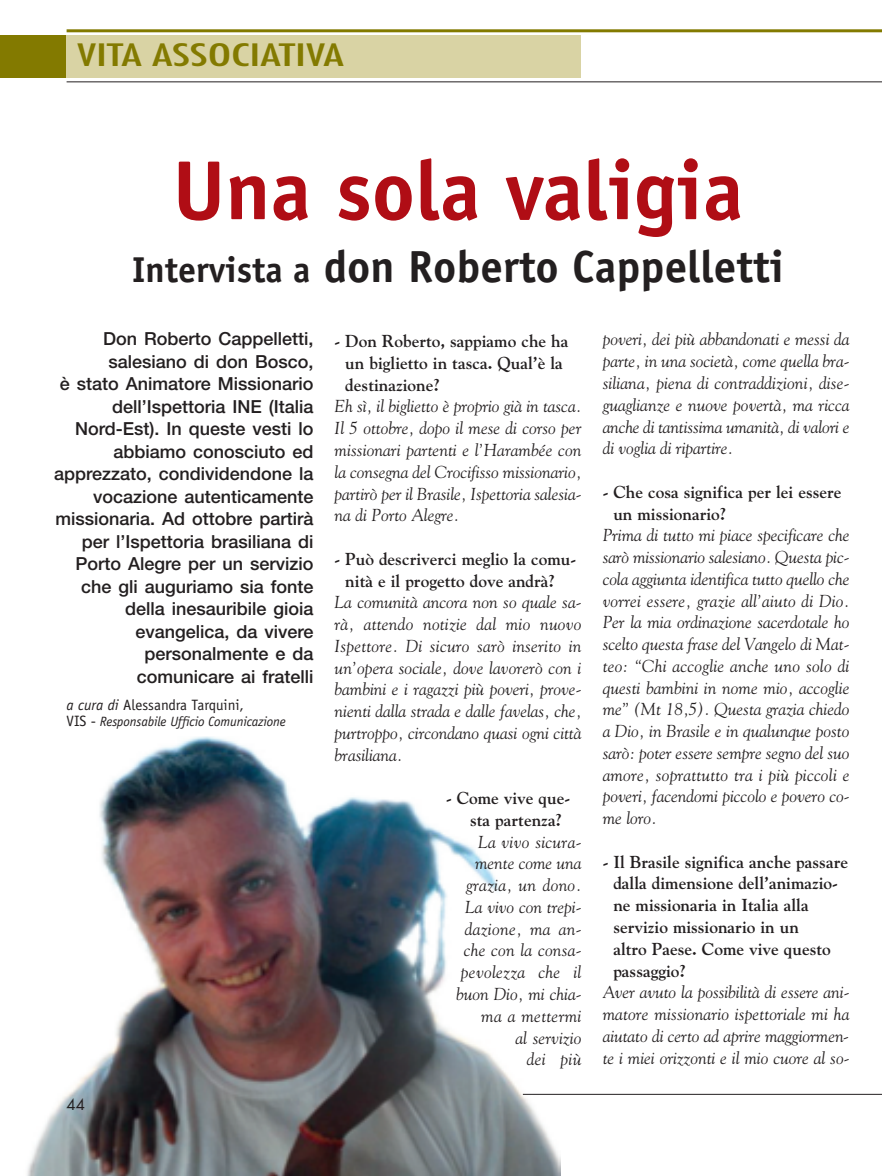
<style>
.page{position:relative;width:882px;height:1176px;background:#fff}
.page>*{position:absolute;margin:0;border:0;box-sizing:border-box;transform-origin:0 0}
.t1{font:700 84px "Officina Sans";color:#b00d15}
.t2{font:700 45px "Officina Sans";color:#231f20}
.t3{font:condensed 30px "Futura";color:#837a00;scale:1.65 1}
.t4{font:500 18px/22.5px "Helvetica Neue";color:#231f20;text-align:right}
.t5{font:italic 17.25px/21.8px "Goudy";color:#231f20;text-align:justify}
.t6{font:700 17.25px/21.8px "Goudy";color:#231f20}
.t7{font:italic 17.25px/21.8px "Goudy";letter-spacing:.02em;color:#231f20;text-align:right}
.t8{font:15px "Officina Sans";color:#231f20}
.t9{font:15px "Futura";color:#231f20}
.t10{font:italic 13.5px "Officina Sans";letter-spacing:-.01em;color:#231f20}
.s1{font-size:36px}
.s2{font-style:italic}
.s3{font-style:normal;font-size:15px}
</style>
<div class="page">
<img style="left:27px;top:737px;width:533px;height:438px">
<hr style="left:523px;top:1093px;width:358px;height:1px;background:#231f20">
<hr style="left:67px;top:29px;width:814px;height:3px;background:#837a00">
<hr style="left:67px;top:81px;width:814px;height:1px;background:#231f20">
<div style="left:0;top:35px;width:67px;height:43px;background:#837a00"></div>
<div style="left:67px;top:35px;width:514px;height:43px;background:#d9d3a4"></div>
<h3 class="t3" style="left:77px;top:41px;width:163px">VITA ASSOCIATIVA</h3>
<h1 class="t1" style="left:172px;top:159px;width:572px">Una sola valigia</h1>
<h2 class="t2" style="left:132px;top:250px;width:653px"><span class="s1">Intervista a</span> don Roberto Cappelletti</h2>
<p class="t4" style="left:54px;top:329px;width:261px">Don Roberto Cappelletti, salesiano di don Bosco,<br>è stato Animatore Missionario dell’Ispettoria INE (Italia<br>Nord-Est). In queste vesti lo abbiamo conosciuto ed apprezzato, condividendone la vocazione autenticamente missionaria. Ad ottobre partirà per l’Ispettoria brasiliana di<br>Porto Alegre per un servizio che gli auguriamo sia fonte della inesauribile gioia evangelica, da vivere personalmente e da comunicare ai fratelli</p>
<p class="t6" style="left:345px;top:330px;width:225px;text-indent:-11px">- Don Roberto, sappiamo che ha un biglietto in tasca. Qual’è la destinazione?</p>
<p class="t5" style="left:602px;top:328px;width:248px">poveri, dei più abbandonati e messi da parte, in una società, come quella bra&shy;siliana, piena di contraddizioni, dise&shy;guaglianze e nuove povertà, ma ricca anche di tantissima umanità, di valori e di voglia di ripartire.</p>
<p class="t6" style="left:613px;top:481px;width:230px;text-indent:-11px">- Che cosa significa per lei essere un missionario?</p>
<p class="t5" style="left:602px;top:524px;width:248px">Prima di tutto mi piace specificare che sarò missionario salesiano. Questa pic&shy;cola aggiunta identifica tutto quello che vorrei essere, grazie all’aiuto di Dio.<br>Per la mia ordinazione sacerdotale ho scelto questa frase del Vangelo di Mat&shy;teo: “Chi accoglie anche uno solo di questi bambini in nome mio, accoglie me” (Mt 18,5). Questa grazia chiedo a Dio, in Brasile e in qualunque posto sarò: poter essere sempre segno del suo amore, soprattutto tra i più piccoli e poveri, facendomi piccolo e povero co&shy;me loro.</p>
<p class="t6" style="left:613px;top:850px;width:236px;text-indent:-11px">- Il Brasile significa anche passare dalla dimensione dell’animazio&shy;ne missionaria in Italia alla servizio missionario in un<br>altro Paese. Come vive questo passaggio?</p>
<p class="t5" style="left:602px;top:981px;width:248px">Aver avuto la possibilità di essere ani&shy;matore missionario ispettoriale mi ha aiutato di certo ad aprire maggiormen&shy;te i miei orizzonti e il mio cuore al so-</p>
<p class="t5" style="left:334px;top:395px;width:248px">Eh sì, il biglietto è proprio già in tasca.<br>Il 5 ottobre, dopo il mese di corso per missionari partenti e l’Harambée con la consegna del Crocifisso missionario, partirò per il Brasile, Ispettoria salesia&shy;na di Porto Alegre.</p>
<p class="t6" style="left:334px;top:548px;width:243px;text-align:center">- Può descriverci meglio la comu&shy;nità e il progetto dove andrà?</p>
<p class="t5" style="left:334px;top:591px;width:248px">La comunità ancora non so quale sa&shy;rà, attendo notizie dal mio nuovo Ispettore. Di sicuro sarò inserito in un’opera sociale, dove lavorerò con i bambini e i ragazzi più poveri, prove&shy;nienti dalla strada e dalle favelas, che, purtroppo, circondano quasi ogni città brasiliana.</p>
<p class="t6" style="left:470px;top:787px;width:102px;text-indent:-24px">- Come vive que&shy;sta partenza?</p>
<p class="t7" style="left:456px;top:830px;width:127px">La vivo sicura&shy;mente come una grazia, un dono.<br>La vivo con trepi&shy;dazione, ma an&shy;che con la consa&shy;pevolezza che il buon Dio, mi chia&shy;ma a mettermi<br>al servizio<br>dei più</p>
<p class="t8" style="left:67px;top:699px;width:179px"><span class="s2">a cura di</span> Alessandra Tarquini,</p>
<p class="t10" style="left:67px;top:716px;width:221px"><span class="s3">VIS -</span> Responsabile Ufficio Comunicazione</p>
<p class="t9" style="left:67px;top:1098px;width:20px">44</p>
</div>
